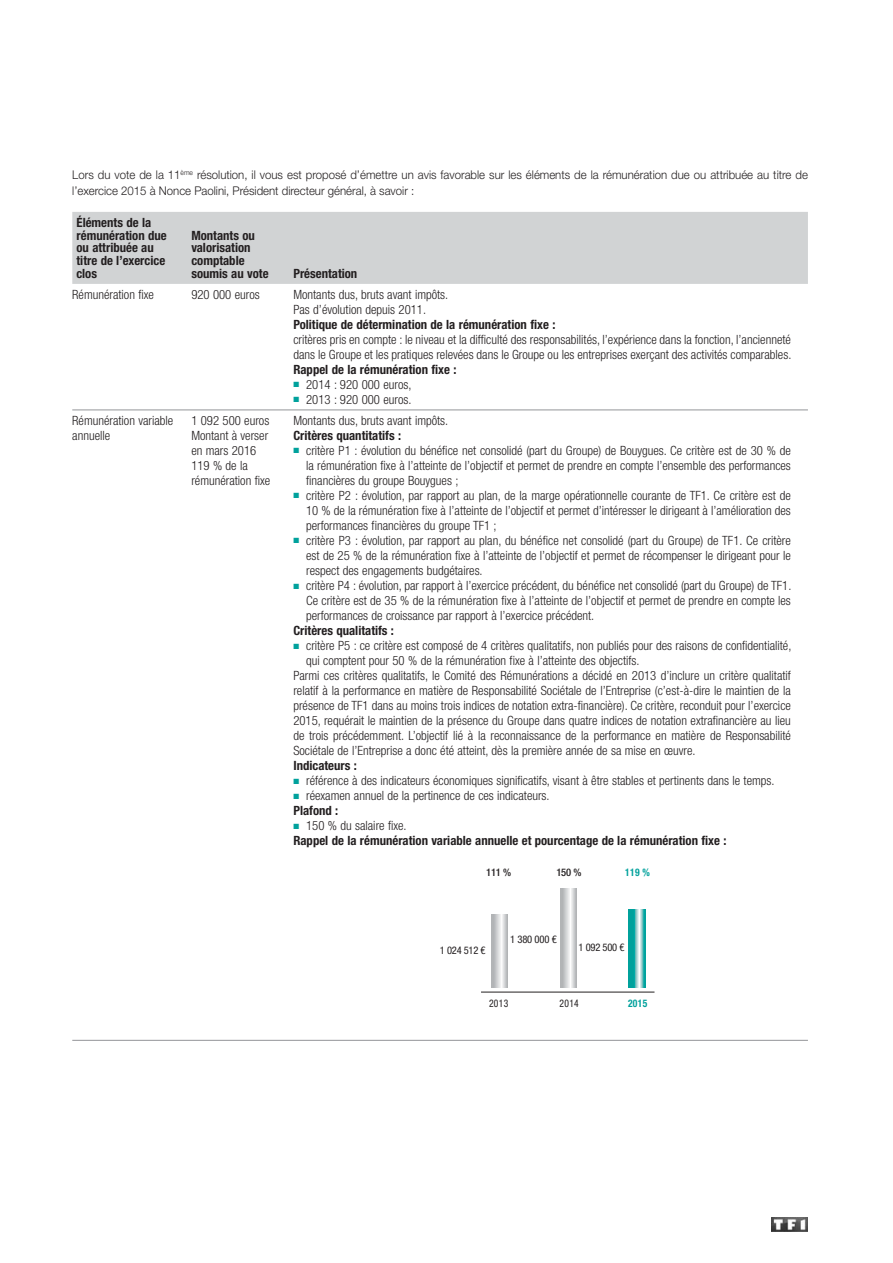
<style>
.page{position:relative;width:893px;height:1263px;background:#fff}
.page>*{position:absolute;margin:0;border:0;box-sizing:border-box;transform-origin:0 0}
.t1{font:300 condensed 12.75px/15px "Helvetica Neue LT Std";color:#231f20}
.t2{font:700 condensed 12.75px/12.8px "Helvetica Neue LT Std";color:#231f20}
.t3{font:300 12px/16.2px "Helvetica Neue LT Std";color:#231f20;scale:.95 1}
.t4{font:condensed 10.5px "Helvetica Neue LT Std";letter-spacing:-.015em;color:#231f20}
.t5{font:condensed 10.5px "Helvetica Neue LT Std";letter-spacing:-.015em;color:#231f20;scale:.91 1}
.t6{font:700 condensed 10.5px "Helvetica Neue LT Std";letter-spacing:.03em;color:#00a19c;scale:.91 1}
.t7{font:500 condensed 10.5px "Helvetica Neue LT Std";letter-spacing:-.015em;color:#231f20}
.s1{color:#00a19c}
.s2{font-weight:700}
.s3{font-weight:300}
</style>
<div class="page">
<img style="left:772px;top:1218px;width:36px;height:13px">
<div style="left:72px;top:212px;width:736px;height:72px;background:#d1d3d4"></div>
<hr style="left:72px;top:409px;width:736px;height:1px;background:#939598">
<hr style="left:72px;top:1040px;width:736px;height:1px;background:#939598">
<svg style="left:491px;top:914px;width:17px;height:74px"></svg>
<svg style="left:560px;top:888px;width:17px;height:100px"></svg>
<svg style="left:629px;top:909px;width:16px;height:79px"></svg>
<hr style="left:481px;top:992px;width:173px;height:1px;background:#231f20">
<p class="t3" style="left:72px;top:168px;width:776px">Lors du vote de la 11<sup>ème</sup> résolution, il vous est proposé d’émettre un avis favorable sur les éléments de la rémunération due ou attribuée au titre de l’exercice 2015 à Nonce Paolini, Président directeur général, à savoir :</p>
<p class="t2" style="left:77px;top:218px;width:92px">Éléments de la rémunération due ou attribuée au titre de l’exercice clos</p>
<p class="t2" style="left:191px;top:230px;width:79px">Montants ou valorisation comptable soumis au vote</p>
<p class="t2" style="left:293px;top:269px;width:65px">Présentation</p>
<p class="t1" style="left:72px;top:288px;width:83px">Rémunération fixe</p>
<p class="t1" style="left:191px;top:288px;width:70px">920 000 euros</p>
<p class="t1" style="left:293px;top:288px;width:156px">Montants dus, bruts avant impôts.<br>Pas d’évolution depuis 2011.</p>
<p class="t2" style="left:293px;top:320px;width:263px">Politique de détermination de la rémunération fixe :</p>
<p class="t1" style="left:293px;top:333px;width:499px">c ritères pris en compte : le niveau et la difficulté des responsabilités, l’expérience dans la fonction, l’ancienneté dans le Groupe et les pratiques relevées dans le Groupe ou les entreprises exerçant des activités comparables.</p>
<p class="t2" style="left:293px;top:365px;width:165px">Rappel de la rémunération fixe :</p>
<p class="t1" style="left:293px;top:378px;width:120px"><span class="s1">■</span> 2014 : 920 000 euros,</p>
<p class="t1" style="left:293px;top:393px;width:120px"><span class="s1">■</span> 2013 : 920 000 euros.</p>
<p class="t1" style="left:72px;top:414px;width:103px">Rémunération variable annuelle</p>
<p class="t1" style="left:191px;top:414px;width:80px">1 092 500 euros<br>Montant à verser en mars 2016<br>119 % de la rémunération fixe</p>
<p class="t1" style="left:293px;top:414px;width:156px">Montants dus, bruts avant impôts.</p>
<p class="t2" style="left:293px;top:431px;width:109px">Critères quantitatifs :</p>
<p class="t1" style="left:306px;top:444px;width:486px;text-align:justify;text-indent:-13px"><span class="s1">■</span> critère P1 : évolution du bénéfice net consolidé (part du Groupe) de Bouygues. Ce critère est de 30 % de la rémunération fixe à l’atteinte de l’objectif et permet de prendre en compte l’ensemble des performances financières du groupe Bouygues ;</p>
<p class="t1" style="left:306px;top:489px;width:486px;text-align:justify;text-indent:-13px"><span class="s1">■</span> critère P2 : évolution, par rapport au plan, de la marge opérationnelle courante de TF1. Ce critère est de 10 % de la rémunération fixe à l’atteinte de l’objectif et permet d’intéresser le dirigeant à l’amélioration des performances financières du groupe TF1 ;</p>
<p class="t1" style="left:306px;top:534px;width:486px;text-align:justify;text-indent:-13px"><span class="s1">■</span> critère P3 : évolution, par rapport au plan, du bénéfice net consolidé (part du Groupe) de TF1. Ce critère est de 25 % de la rémunération fixe à l’atteinte de l’objectif et permet de récompenser le dirigeant pour le respect des engagements budgétaires.</p>
<p class="t1" style="left:306px;top:579px;width:487px;text-align:justify;text-indent:-13px"><span class="s1">■</span> critère P4 : évolution, par rapport à l’exercice précédent, du bénéfice net consolidé (part du Groupe) de TF1.<br>Ce critère est de 35 % de la rémunération fixe à l’atteinte de l’objectif et permet de prendre en compte les performances de croissance par rapport à l’exercice précédent.</p>
<p class="t2" style="left:293px;top:626px;width:102px">Critères qualitatifs :</p>
<p class="t1" style="left:293px;top:639px;width:499px"><span class="s1">■</span> critère P5 : ce critère est composé de 4 critères qualitatifs, non publiés pour des raisons de confidentialité,</p>
<p class="t1" style="left:306px;top:654px;width:335px">qui comptent pour 50 % de la rémunération fixe à l’atteinte des objectifs.</p>
<p class="t1" style="left:293px;top:669px;width:499px">Parmi ces critères qualitatifs, le Comité des Rémunérations a décidé en 2013 d’inclure un critère qualitatif</p>
<p class="t1" style="left:293px;top:684px;width:499px">relatif à la performance en matière de Responsabilité Sociétale de l’Entreprise (c’est-à-dire le maintien de la</p>
<p class="t1" style="left:293px;top:699px;width:499px">présence de TF1 dans au moins trois indices de notation extra-financière). Ce critère, reconduit pour l’exercice</p>
<p class="t1" style="left:293px;top:714px;width:499px">2015, requérait le maintien de la présence du Groupe dans quatre indices de notation extrafinancière au lieu</p>
<p class="t1" style="left:293px;top:730px;width:499px">de trois précédemment. L’objectif lié à la reconnaissance de la performance en matière de Responsabilité</p>
<p class="t1" style="left:293px;top:745px;width:404px">Sociétale de l’Entreprise a donc été atteint, dès la première année de sa mise en œuvre.</p>
<p class="t2" style="left:293px;top:761px;width:65px">Indicateurs :</p>
<p class="t1" style="left:293px;top:774px;width:483px"><span class="s1">■</span> r éférence à des indicateurs économiques significatifs, visant à être stables et pertinents dans le temps.</p>
<p class="t1" style="left:293px;top:789px;width:258px"><span class="s1">■</span> r éexamen annuel de la pertinence de ces indicateurs.<br><span class="s2">Plafond :</span></p>
<p class="t2" style="left:293px;top:819px;width:435px;line-height:15px"><span class="s1">■</span> <span class="s3">150 % du salaire fixe.<br></span>Rappel de la rémunération variable annuelle et pourcentage de la rémunération fixe :</p>
<p class="t7" style="left:486px;top:869px;width:27px">111 %</p>
<p class="t7" style="left:556px;top:869px;width:27px">150 %</p>
<p class="t6" style="left:625px;top:869px;width:29px">119 %</p>
<p class="t4" style="left:440px;top:947px;width:47px">1 024 512 €</p>
<p class="t4" style="left:510px;top:935px;width:48px">1 380 000 €</p>
<p class="t4" style="left:579px;top:943px;width:47px">1 092 500 €</p>
<p class="t5" style="left:489px;top:1000px;width:23px">2013</p>
<p class="t5" style="left:560px;top:1000px;width:23px">2014</p>
<p class="t6" style="left:628px;top:1000px;width:23px">2015</p>
</div>
